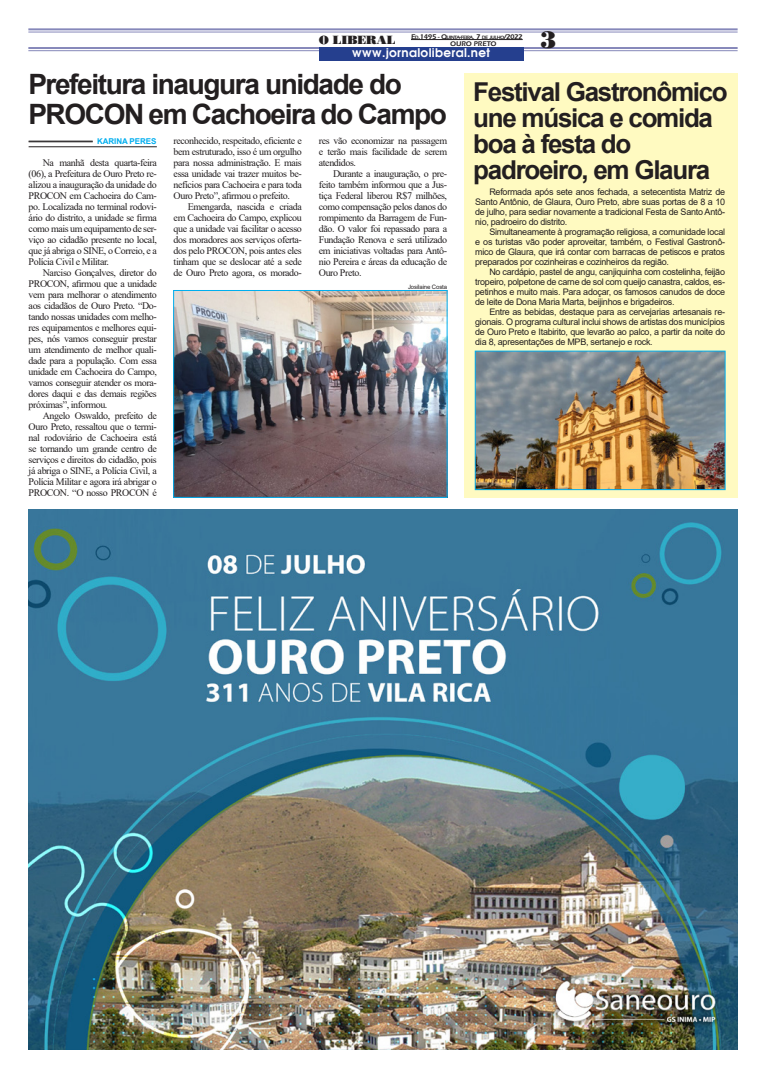
<style>
.page{position:relative;width:766px;height:1078px;background:#fff}
.page>*{position:absolute;margin:0;border:0;box-sizing:border-box;transform-origin:0 0}
.t1{font:700 28px/30px "Arial";letter-spacing:-.05em;color:#231f20}
.t2{font:700 26px/26px "Arial";letter-spacing:-.05em;color:#231f20}
.t3{font:24px "Bodnoff";color:#231f20}
.t4{font:12px "Avalon";letter-spacing:.03em;color:#fff}
.t5{font:12px "Bodnoff";color:#231f20}
.t6{font:10px/11px "Times New Roman";letter-spacing:-.04em;color:#231f20;text-align:justify}
.t7{font:9px/10px "Arial";letter-spacing:-.03em;color:#231f20;text-align:justify}
.t8{font:700 8px "Arial";letter-spacing:-.005em;color:#00aeef}
.t9{font:7px "Erie Black";color:#231f20}
.t10{font:6px "Arial";letter-spacing:-.02em;color:#231f20}
.t11{font:4.9px "Erie Black";letter-spacing:-.085em;color:#231f20}
.s1{font-size:7px}
</style>
<div class="page">
<hr style="left:28px;top:47px;width:709px;height:2px;background:#8688ba">
<hr style="left:28px;top:50px;width:709px;height:1px;background:#8688ba">
<div style="left:319px;top:47px;width:204px;height:13px;background:#253f8e"></div>
<hr style="left:28px;top:28px;width:709px;height:2px;background:#8688ba">
<hr style="left:28px;top:32px;width:709px;height:1px;background:#8688ba">
<hr style="left:411px;top:39px;width:111px;height:1px;background:#231f20">
<div style="left:464px;top:74px;width:273px;height:423px;background:#fffac1"></div>
<hr style="left:29px;top:146px;width:128px;height:1px;background:#231f20">
<hr style="left:29px;top:141px;width:64px;height:1px;background:#231f20">
<img style="left:29px;top:509px;width:708px;height:540px">
<img style="left:175px;top:292px;width:270px;height:203px">
<div style="left:173px;top:290px;width:274px;height:207px;border:1px solid #00aeef"></div>
<img style="left:477px;top:353px;width:246px;height:135px">
<div style="left:475px;top:351px;width:250px;height:139px;border:1px solid #00aeef"></div>
<p class="t9" style="left:450px;top:40px;width:48px">OURO PRETO</p>
<h3 class="t3" style="left:540px;top:25px;width:18px">3</h3>
<p class="t5" style="left:319px;top:32px;width:78px">O LIBERAL</p>
<p class="t11" style="left:411px;top:34px;width:113px"><span class="s1">E</span>D<span class="s1">.1495 - Q</span>UINTA<span class="s1">-</span>FEIRA<span class="s1">, 7</span> DE JULHO<span class="s1">/2022</span></p>
<p class="t4" style="left:352px;top:45px;width:140px">www.jornaloliberal.net</p>
<h1 class="t1" style="left:28px;top:69px;width:420px">Prefeitura inaugura unidade do<br>PROCON em Cachoeira do Campo</h1>
<p class="t8" style="left:97px;top:136px;width:61px">KARINA PERES</p>
<p class="t6" style="left:173px;top:135px;width:130px">reconhecido, respeitado, eficiente e bem estruturado, isso é um orgulho para nossa administração. E mais essa unidade vai trazer muitos be&shy;nefícios para Cachoeira e para toda Ouro Preto”, afirmou o prefeito.</p>
<p class="t6" style="left:173px;top:201px;width:130px;text-indent:14px">Emengarda, nascida e criada em Cachoeira do Campo, explicou que a unidade vai facilitar o acesso dos moradores aos serviços oferta&shy;dos pelo PROCON, pois antes eles tinham que se deslocar até a sede de Ouro Preto agora, os morado-</p>
<p class="t6" style="left:319px;top:135px;width:130px">res vão economizar na passagem e terão mais facilidade de serem atendidos.</p>
<p class="t6" style="left:319px;top:168px;width:130px;text-indent:14px">Durante a inauguração, o pre&shy;feito também informou que a Jus&shy;tiça Federal liberou R$7 milhões, como compensação pelos danos do rompimento da Barragem de Fun&shy;dão. O valor foi repassado para a Fundação Renova e será utilizado em iniciativas voltadas para Antô&shy;nio Pereira e áreas da educação de Ouro Preto.</p>
<p class="t6" style="left:29px;top:157px;width:130px;text-indent:14px">Na manhã desta quarta-feira (06), a Prefeitura de Ouro Preto re&shy;alizou a inauguração da unidade do PROCON em Cachoeira do Cam&shy;po. Localizada no terminal rodovi&shy;ário do distrito, a unidade se firma como mais um equipamento de ser&shy;viço ao cidadão presente no local, que já abriga o SINE, o Correio, e a Polícia Civil e Militar.</p>
<p class="t6" style="left:29px;top:267px;width:130px;text-indent:14px">Narciso Gonçalves, diretor do PROCON, afirmou que a unidade vem para melhorar o atendimento aos cidadãos de Ouro Preto. “Do&shy;tando nossas unidades com melho&shy;res equipamentos e melhores equi&shy;pes, nós vamos conseguir prestar um atendimento de melhor quali&shy;dade para a população. Com essa unidade em Cachoeira do Campo, vamos conseguir atender os mora&shy;dores daqui e das demais regiões próximas”, informou.</p>
<p class="t6" style="left:29px;top:410px;width:130px;text-indent:14px">Angelo Oswaldo, prefeito de Ouro Preto, ressaltou que o termi&shy;nal rodoviário de Cachoeira está se tornando um grande centro de serviços e direitos do cidadão, pois já abriga o SINE, a Polícia Civil, a Polícia Militar e agora irá abrigar o PROCON. “O nosso PROCON é</p>
<p class="t10" style="left:408px;top:282px;width:40px">Josilaine Costa</p>
<h2 class="t2" style="left:473px;top:79px;width:256px">Festival Gastronômico une música e comida boa à festa do padroeiro, em Glaura</h2>
<p class="t7" style="left:475px;top:187px;width:251px;text-indent:14px">Reformada após sete anos fechada, a setecentista Matriz de Santo Antônio, de Glaura, Ouro Preto, abre suas portas de 8 a 10 de julho, para sediar novamente a tradicional Festa de Santo Antô&shy;nio, padroeiro do distrito.</p>
<p class="t7" style="left:475px;top:227px;width:251px;text-indent:14px">Simultaneamente à programação religiosa, a comunidade local e os turistas vão poder aproveitar, também, o Festival Gastronô&shy;mico de Glaura, que irá contar com barracas de petiscos e pratos preparados por cozinheiras e cozinheiros da região.</p>
<p class="t7" style="left:475px;top:267px;width:251px;text-indent:14px">No cardápio, pastel de angu, canjiquinha com costelinha, feijão tropeiro, polpetone de carne de sol com queijo canastra, caldos, es&shy;petinhos e muito mais. Para adoçar, os famosos canudos de doce de leite de Dona Maria Marta, beijinhos e brigadeiros.</p>
<p class="t7" style="left:475px;top:307px;width:251px;text-indent:14px">Entre as bebidas, destaque para as cervejarias artesanais re&shy;gionais. O programa cultural inclui shows de artistas dos municípios de Ouro Preto e Itabirito, que levarão ao palco, a partir da noite do dia 8, apresentações de MPB, sertanejo e rock.</p>
</div>
